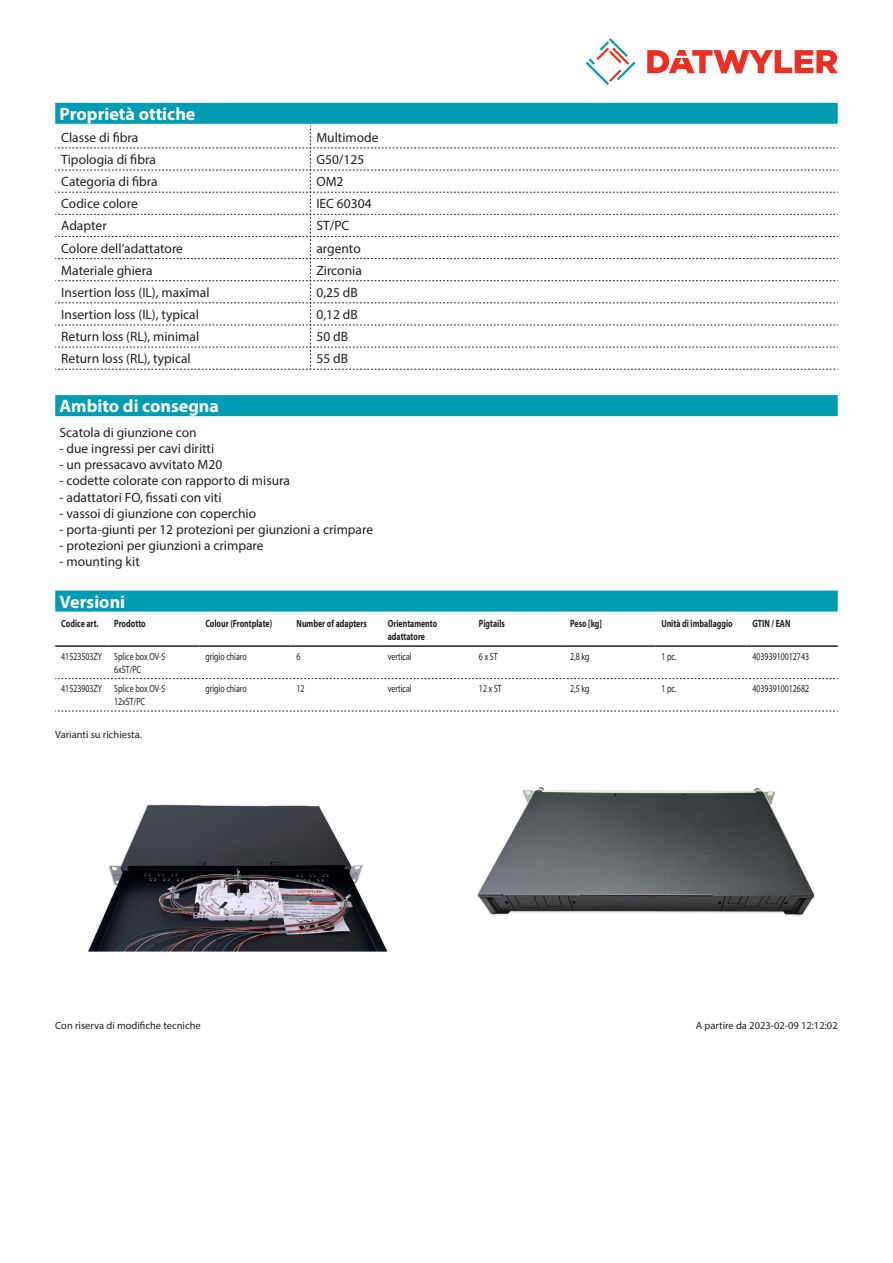
<style>
.page{position:relative;width:893px;height:1263px;background:#fff}
.page>*{position:absolute;margin:0;border:0;box-sizing:border-box;transform-origin:0 0}
.Standard_Head_Proper{font:700 18px "Myriad Pro";color:#fff}
.myriad_light_propert{font:13.5px "Myriad Pro";color:#231f20}
.Standard_text{font:13.5px "Myriad Pro";color:#231f20}
.myriadlight{font:10.5px/12.6px "Myriad Pro";color:#231f20;scale:.75 1}
.myriadbold{font:700 10.5px/12.6px "Myriad Pro";color:#231f20;scale:.75 1}
.Footnote{font:10.5px "Myriad Pro";color:#231f20}
.imagetext{font:10.5px "Myriad Pro";color:#231f20}
</style>
<div class="page">
<svg style="left:586px;top:38px;width:49px;height:47px"></svg>
<svg style="left:647px;top:50px;width:191px;height:23px"></svg>
<div style="left:55px;top:591px;width:783px;height:21px;background:#009cb3"></div>
<hr style="left:55px;top:645px;width:53px;height:2px;background:#231f20">
<hr style="left:108px;top:645px;width:91px;height:2px;background:#231f20">
<hr style="left:199px;top:645px;width:92px;height:2px;background:#231f20">
<hr style="left:291px;top:645px;width:91px;height:2px;background:#231f20">
<hr style="left:382px;top:645px;width:91px;height:2px;background:#231f20">
<hr style="left:473px;top:645px;width:91px;height:2px;background:#231f20">
<hr style="left:564px;top:645px;width:91px;height:2px;background:#231f20">
<hr style="left:655px;top:645px;width:91px;height:2px;background:#231f20">
<hr style="left:746px;top:645px;width:92px;height:2px;background:#231f20">
<svg style="left:55px;top:678px;width:783px;height:1px"></svg>
<svg style="left:55px;top:711px;width:783px;height:1px"></svg>
<div style="left:55px;top:395px;width:783px;height:21px;background:#009cb3"></div>
<div style="left:55px;top:103px;width:783px;height:21px;background:#009cb3"></div>
<svg style="left:55px;top:126px;width:783px;height:244px"></svg>
<img style="left:88px;top:804px;width:300px;height:148px">
<img style="left:477px;top:787px;width:338px;height:129px">
<p class="Standard_Head_Proper" style="left:60px;top:102px;width:137px">Proprietà ottiche</p>
<p class="myriad_light_propert" style="left:61px;top:129px;width:79px">Classe di fibra</p>
<p class="myriad_light_propert" style="left:316px;top:129px;width:64px">Multimode</p>
<p class="myriad_light_propert" style="left:61px;top:151px;width:96px">Tipologia di fibra</p>
<p class="myriad_light_propert" style="left:316px;top:151px;width:49px">G50/125</p>
<p class="myriad_light_propert" style="left:61px;top:173px;width:98px">Categoria di fibra</p>
<p class="myriad_light_propert" style="left:316px;top:173px;width:29px">OM2</p>
<p class="myriad_light_propert" style="left:61px;top:195px;width:78px">Codice colore</p>
<p class="myriad_light_propert" style="left:316px;top:195px;width:57px">IEC 60304</p>
<p class="myriad_light_propert" style="left:61px;top:218px;width:47px">Adapter</p>
<p class="myriad_light_propert" style="left:316px;top:218px;width:35px">ST/PC</p>
<p class="myriad_light_propert" style="left:61px;top:240px;width:123px">Colore dell’adattatore</p>
<p class="myriad_light_propert" style="left:316px;top:240px;width:46px">argento</p>
<p class="myriad_light_propert" style="left:61px;top:262px;width:93px">Materiale ghiera</p>
<p class="myriad_light_propert" style="left:316px;top:262px;width:47px">Zirconia</p>
<p class="myriad_light_propert" style="left:61px;top:284px;width:150px">Insertion loss (IL), maximal</p>
<p class="myriad_light_propert" style="left:316px;top:284px;width:43px">0,25 dB</p>
<p class="myriad_light_propert" style="left:61px;top:306px;width:139px">Insertion loss (IL), typical</p>
<p class="myriad_light_propert" style="left:316px;top:306px;width:43px">0,12 dB</p>
<p class="myriad_light_propert" style="left:61px;top:328px;width:139px">Return loss (RL), minimal</p>
<p class="myriad_light_propert" style="left:316px;top:328px;width:33px">50 dB</p>
<p class="myriad_light_propert" style="left:61px;top:350px;width:131px">Return loss (RL), typical</p>
<p class="myriad_light_propert" style="left:316px;top:350px;width:33px">55 dB</p>
<p class="Standard_Head_Proper" style="left:60px;top:394px;width:161px">Ambito di consegna</p>
<p class="Standard_text" style="left:60px;top:424px;width:139px">Scatola di giunzione con</p>
<p class="Standard_text" style="left:60px;top:440px;width:156px">- due ingressi per cavi diritti</p>
<p class="Standard_text" style="left:60px;top:456px;width:164px">- un pressacavo avvitato M20</p>
<p class="Standard_text" style="left:60px;top:473px;width:232px">- codette colorate con rapporto di misura</p>
<p class="Standard_text" style="left:60px;top:489px;width:164px">- adattatori FO, fissati con viti</p>
<p class="Standard_text" style="left:60px;top:505px;width:198px">- vassoi di giunzione con coperchio</p>
<p class="Standard_text" style="left:60px;top:521px;width:315px">- porta-giunti per 12 protezioni per giunzioni a crimpare</p>
<p class="Standard_text" style="left:60px;top:537px;width:206px">- protezioni per giunzioni a crimpare</p>
<p class="Standard_text" style="left:60px;top:554px;width:82px">- mounting kit</p>
<p class="Standard_Head_Proper" style="left:60px;top:590px;width:67px">Versioni</p>
<p class="myriadbold" style="left:61px;top:617px;width:51px">Codice art.</p>
<p class="myriadbold" style="left:114px;top:617px;width:44px">Prodotto</p>
<p class="myriadbold" style="left:205px;top:617px;width:91px">Colour (Frontplate)</p>
<p class="myriadbold" style="left:297px;top:617px;width:95px">Number of adapters</p>
<p class="myriadbold" style="left:388px;top:617px;width:67px">Orientamento adattatore</p>
<p class="myriadbold" style="left:479px;top:617px;width:36px">Pigtails</p>
<p class="myriadbold" style="left:570px;top:617px;width:44px">Peso [kg]</p>
<p class="myriadbold" style="left:661px;top:617px;width:97px">Unità di imballaggio</p>
<p class="myriadbold" style="left:752px;top:617px;width:52px">GTIN / EAN</p>
<p class="myriadlight" style="left:61px;top:650px;width:56px">41523503ZY</p>
<p class="myriadlight" style="left:114px;top:650px;width:70px">Splice box OV-S<br>6xST/PC</p>
<p class="myriadlight" style="left:205px;top:650px;width:57px">grigio chiaro</p>
<p class="myriadlight" style="left:297px;top:650px;width:7px">6</p>
<p class="myriadlight" style="left:388px;top:650px;width:34px">vertical</p>
<p class="myriadlight" style="left:479px;top:650px;width:27px">6 x ST</p>
<p class="myriadlight" style="left:570px;top:650px;width:27px">2,8 kg</p>
<p class="myriadlight" style="left:661px;top:650px;width:22px">1 pc.</p>
<p class="myriadlight" style="left:752px;top:650px;width:77px">40393910012743</p>
<p class="myriadlight" style="left:61px;top:682px;width:56px">41523903ZY</p>
<p class="myriadlight" style="left:114px;top:682px;width:70px">Splice box OV-S<br>12xST/PC</p>
<p class="myriadlight" style="left:205px;top:682px;width:57px">grigio chiaro</p>
<p class="myriadlight" style="left:297px;top:682px;width:12px">12</p>
<p class="myriadlight" style="left:388px;top:682px;width:34px">vertical</p>
<p class="myriadlight" style="left:479px;top:682px;width:32px">12 x ST</p>
<p class="myriadlight" style="left:570px;top:682px;width:27px">2,5 kg</p>
<p class="myriadlight" style="left:661px;top:682px;width:22px">1 pc.</p>
<p class="myriadlight" style="left:752px;top:682px;width:77px">40393910012682</p>
<p class="imagetext" style="left:55px;top:728px;width:88px">Varianti su richiesta.</p>
<p class="Footnote" style="left:55px;top:1019px;width:147px">Con riserva di modifiche tecniche</p>
<p class="Footnote" style="left:696px;top:1019px;width:143px">A partire da 2023-02-09 12:12:02</p>
</div>
